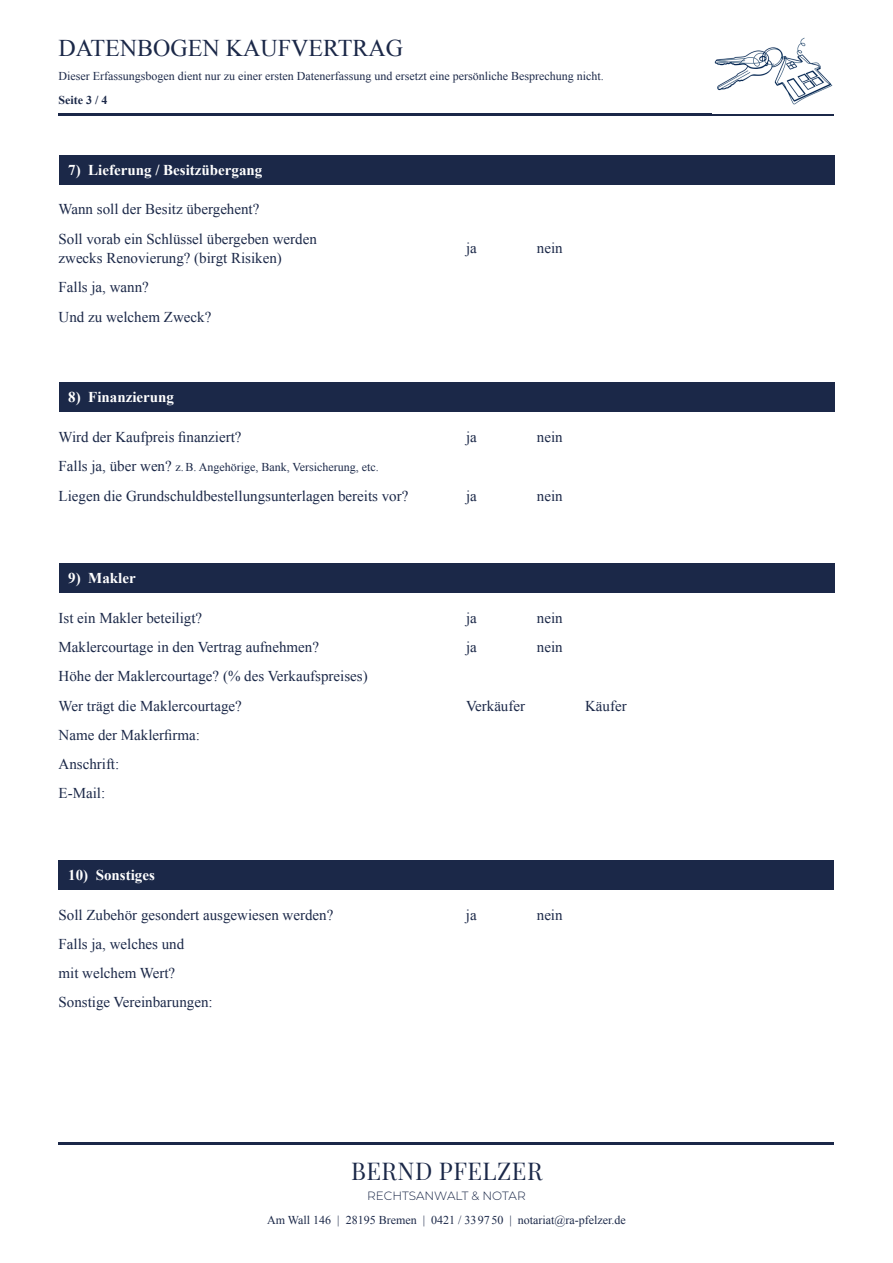
<style>
.page{position:relative;width:893px;height:1263px;background:#fff}
.page>*{position:absolute;margin:0;border:0;box-sizing:border-box;transform-origin:0 0}
.t1{font:24px "Times New Roman";color:#1b2848}
.t2{font:24px "Playfair Display";letter-spacing:.02em;color:#1b2848}
.t3{font:15px/29.2px "Times New Roman";color:#1b2848}
.t4{font:700 15px "Times New Roman";color:#fff}
.t5{font:12px "Times New Roman";color:#1b2848}
.t6{font:300 12px "Montserrat";color:#1b2848}
.t7{font:700 12px "Times New Roman";color:#1b2848}
.s1{font-size:15px}
</style>
<div class="page">
<hr style="left:58px;top:113px;width:776px;height:3px;background:#1b2848">
<hr style="left:58px;top:1142px;width:776px;height:3px;background:#1b2848">
<img style="left:714px;top:37px;width:119px;height:68px">
<div style="left:58px;top:382px;width:776px;height:30px;background:#1b2848"></div>
<div style="left:58px;top:860px;width:776px;height:30px;background:#1b2848"></div>
<div style="left:59px;top:563px;width:775px;height:30px;background:#1b2848"></div>
<div style="left:59px;top:155px;width:775px;height:30px;background:#1b2848"></div>
<h1 class="t1" style="left:58px;top:31px;width:346px">DATENBOGEN KAUFVERTRAG</h1>
<p class="t5" style="left:58px;top:68px;width:547px">Dieser Erfassungsbogen dient nur zu einer ersten Datenerfassung und ersetzt eine persönliche Besprechung nicht.</p>
<p class="t7" style="left:58px;top:91px;width:50px">Seite 3 / 4</p>
<p class="t4" style="left:68px;top:159px;width:196px">7) Lieferung / Besitzübergang</p>
<p class="t3" style="left:59px;top:195px;width:260px">Wann soll der Besitz übergehent?<br>Soll vorab ein Schlüssel übergeben werden</p>
<p class="t3" style="left:59px;top:243px;width:225px">zwecks Renovierung? (birgt Risiken)<br>Falls ja, wann?<br>Und zu welchem Zweck?</p>
<p class="t4" style="left:68px;top:387px;width:107px">8) Finanzierung</p>
<p class="t3" style="left:59px;top:422px;width:185px">Wird der Kaufpreis finanziert?</p>
<p class="t5" style="left:59px;top:459px;width:322px"><span class="s1">Falls ja, über wen?</span> z.B. Angehörige, Bank, Versicherung, etc.</p>
<p class="t3" style="left:59px;top:481px;width:351px">Liegen die Grundschuldbestellungsunterlagen bereits vor?</p>
<p class="t3" style="left:466px;top:234px;width:12px">ja</p>
<p class="t3" style="left:537px;top:234px;width:27px">nein</p>
<p class="t3" style="left:466px;top:422px;width:12px">ja</p>
<p class="t3" style="left:537px;top:422px;width:27px">nein</p>
<p class="t3" style="left:466px;top:481px;width:12px">ja</p>
<p class="t3" style="left:537px;top:481px;width:27px">nein</p>
<p class="t4" style="left:68px;top:568px;width:69px">9) Makler</p>
<p class="t3" style="left:59px;top:603px;width:311px">Ist ein Makler beteiligt?<br>Maklercourtage in den Vertrag aufnehmen?<br>Höhe der Maklercourtage? (% des Verkaufspreises)<br>Wer trägt die Maklercourtage?<br>Name der Maklerfirma:<br>Anschrift:<br>E-Mail:</p>
<p class="t3" style="left:466px;top:603px;width:12px">ja</p>
<p class="t3" style="left:537px;top:603px;width:27px">nein</p>
<p class="t3" style="left:466px;top:632px;width:12px">ja</p>
<p class="t3" style="left:537px;top:632px;width:27px">nein</p>
<p class="t3" style="left:466px;top:691px;width:61px">Verkäufer</p>
<p class="t3" style="left:585px;top:691px;width:43px">Käufer</p>
<p class="t4" style="left:68px;top:864px;width:88px">10) Sonstiges</p>
<p class="t3" style="left:58px;top:900px;width:276px">Soll Zubehör gesondert ausgewiesen werden?<br>Falls ja, welches und<br>mit welchem Wert?<br>Sonstige Vereinbarungen:</p>
<p class="t3" style="left:466px;top:900px;width:12px">ja</p>
<p class="t3" style="left:537px;top:900px;width:27px">nein</p>
<h1 class="t2" style="left:351px;top:1153px;width:193px">BERND PFELZER</h1>
<p class="t6" style="left:367px;top:1187px;width:160px">RECHTSANWALT &amp; NOTAR</p>
<p class="t5" style="left:267px;top:1212px;width:360px">Am Wall 146 | 28195 Bremen | 0421 / 33 9750 | notariat@ra-pfelzer.de</p>
</div>
